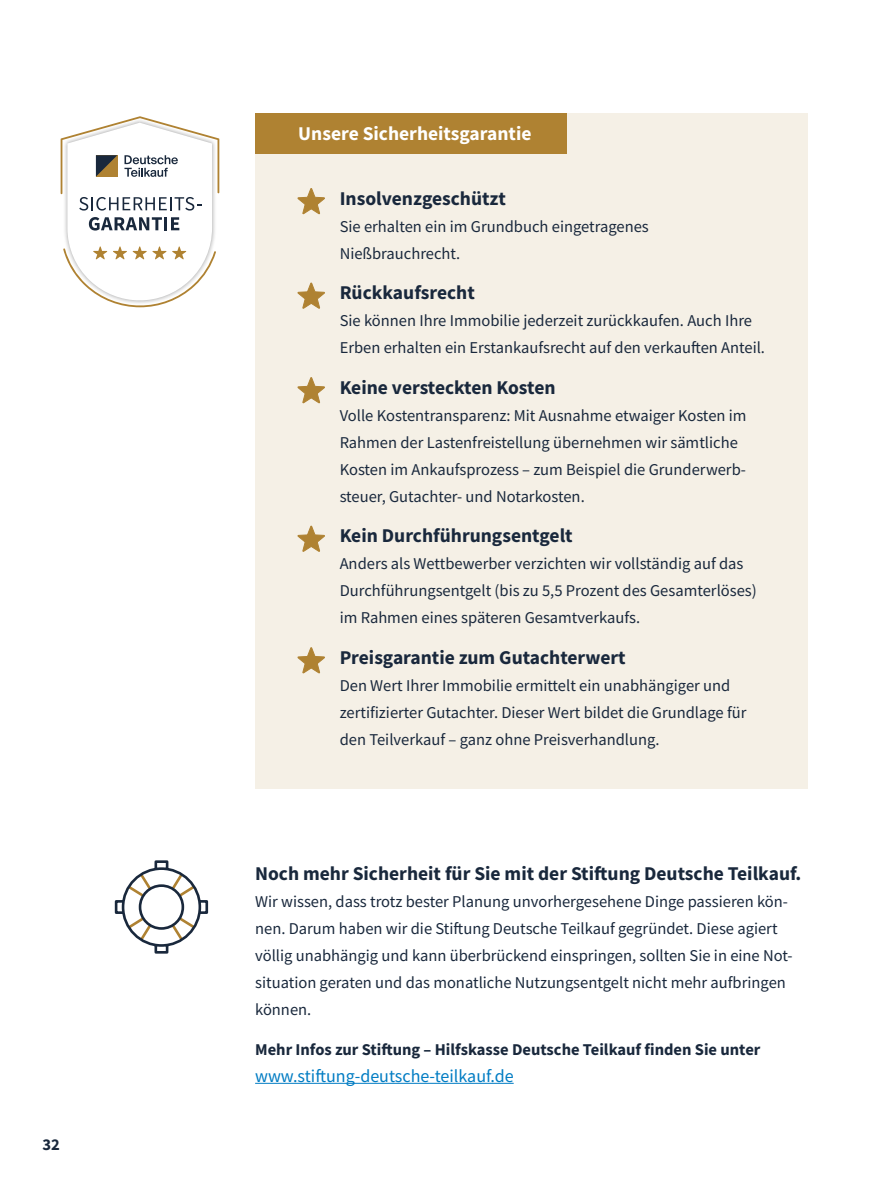
<style>
.page{position:relative;width:893px;height:1191px;background:#fff}
.page>*{position:absolute;margin:0;border:0;box-sizing:border-box;transform-origin:0 0}
.t1{font:700 19.5px "Source Sans Pro";color:#19283c}
.t2{font:700 19.5px "Source Sans Pro";color:#fff}
.t3{font:18px "Source Sans Pro";color:#007cc3}
.t4{font:16.5px/27px "Source Sans Pro";color:#19283c}
.t5{font:700 16.5px "Source Sans Pro";color:#19283c}
</style>
<div class="page">
<hr style="left:255px;top:1082px;width:259px;height:1px;background:#007cc3">
<svg style="left:114px;top:860px;width:95px;height:94px"></svg>
<svg style="left:61px;top:116px;width:158px;height:192px"></svg>
<div style="left:255px;top:113px;width:552px;height:675px;background:#f5f0e6"></div>
<svg style="left:297px;top:188px;width:28px;height:27px"></svg>
<svg style="left:297px;top:282px;width:28px;height:27px"></svg>
<svg style="left:297px;top:377px;width:28px;height:27px"></svg>
<svg style="left:297px;top:525px;width:28px;height:27px"></svg>
<svg style="left:297px;top:647px;width:28px;height:27px"></svg>
<div style="left:255px;top:113px;width:312px;height:40px;background:#af8232"></div>
<p class="t5" style="left:43px;top:1133px;width:19px">32</p>
<p class="t2" style="left:298px;top:121px;width:235px">Unsere Sicherheitsgarantie</p>
<p class="t1" style="left:340px;top:185px;width:168px">Insolvenzgeschützt</p>
<p class="t4" style="left:340px;top:212px;width:311px">Sie erhalten ein im Grundbuch eingetragenes<br>Nießbrauchrecht.</p>
<p class="t1" style="left:340px;top:279px;width:137px">Rückkaufsrecht</p>
<p class="t4" style="left:340px;top:307px;width:427px">Sie können Ihre Immobilie jederzeit zurückkaufen. Auch Ihre<br>Erben erhalten ein Erstankaufsrecht auf den verkauften Anteil.</p>
<p class="t1" style="left:340px;top:374px;width:217px">Keine versteckten Kosten</p>
<p class="t4" style="left:340px;top:401px;width:408px">Volle Kostentransparenz: Mit Ausnahme etwaiger Kosten im Rahmen der Lastenfreistellung übernehmen wir sämtliche Kosten im Ankaufsprozess – zum Beispiel die Grunderwerb&shy;steuer, Gutachter- und Notarkosten.</p>
<p class="t1" style="left:340px;top:522px;width:235px">Kein Durchführungsentgelt</p>
<p class="t4" style="left:340px;top:550px;width:419px">Anders als Wettbewerber verzichten wir vollständig auf das<br>Durchführungsentgelt (bis zu 5,5 Prozent des Gesamterlöses) im Rahmen eines späteren Gesamtverkaufs.</p>
<p class="t1" style="left:340px;top:644px;width:288px">Preisgarantie zum Gutachterwert</p>
<p class="t4" style="left:340px;top:671px;width:408px">Den Wert Ihrer Immobilie ermittelt ein unabhängiger und zertifizierter Gutachter. Dieser Wert bildet die Grundlage für den Teilverkauf – ganz ohne Preisverhandlung.</p>
<p class="t1" style="left:255px;top:860px;width:548px">Noch mehr Sicherheit für Sie mit der Stiftung Deutsche Teilkauf.</p>
<p class="t4" style="left:255px;top:887px;width:539px">Wir wissen, dass trotz bester Planung unvorhergesehene Dinge passieren kön&shy;nen. Darum haben wir die Stiftung Deutsche Teilkauf gegründet. Diese agiert völlig unabhängig und kann überbrückend einspringen, sollten Sie in eine Not&shy;situation geraten und das monatliche Nutzungsentgelt nicht mehr aufbringen können.</p>
<p class="t5" style="left:255px;top:1038px;width:507px">Mehr Infos zur Stiftung – Hilfskasse Deutsche Teilkauf finden Sie unter</p>
<p class="t3" style="left:255px;top:1065px;width:260px">www.stiftung-deutsche-teilkauf.de</p>
</div>
